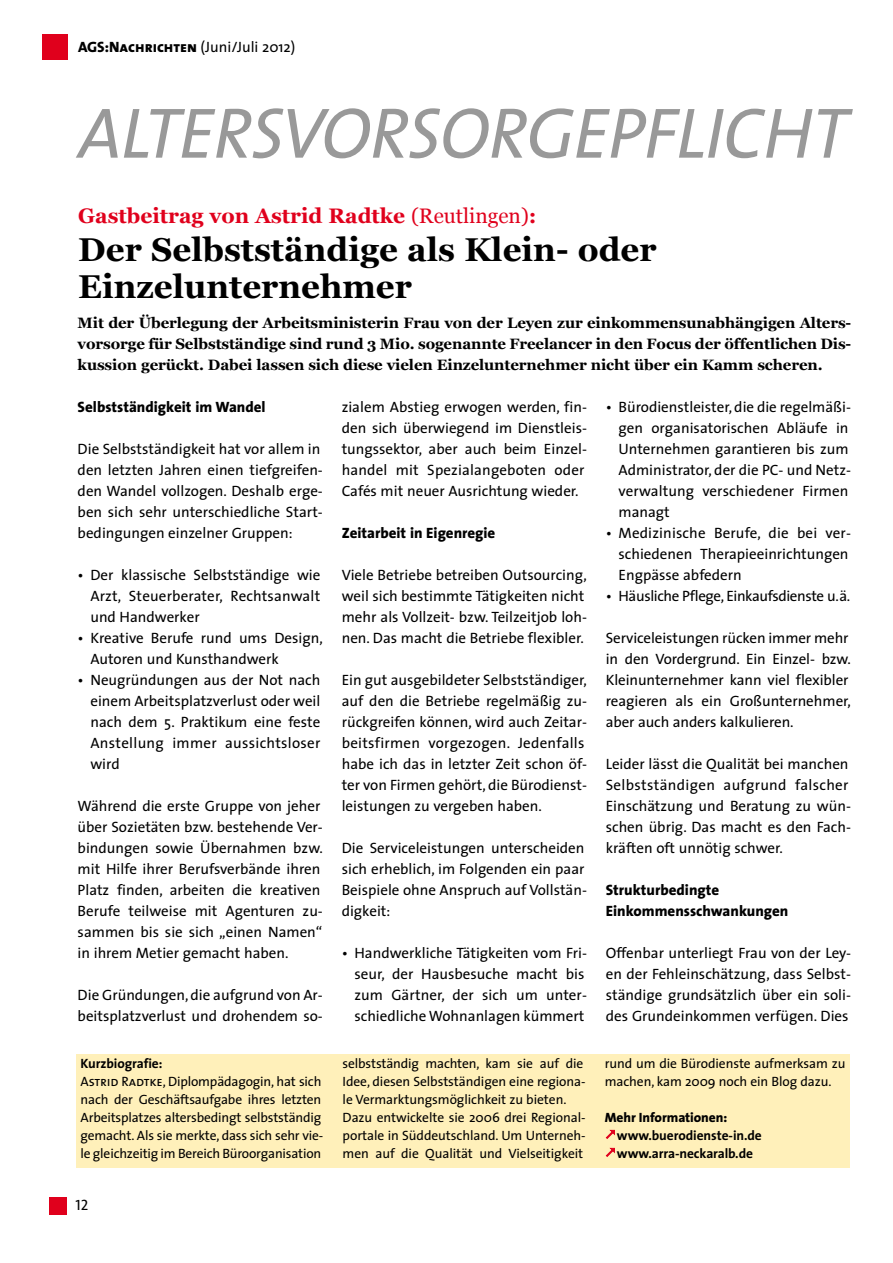
<style>
.page{position:relative;width:893px;height:1263px;background:#fff}
.page>*{position:absolute;margin:0;border:0;box-sizing:border-box;transform-origin:0 0}
.t1{font:italic 72px "The Sans";letter-spacing:-.01em;color:#999}
.t2{font:700 33px/37.5px "Georgia";color:#000}
.t3{font:700 21px "Georgia";color:#e0001c}
.t4{font:15px/21px "The Sans";color:#000}
.t5{font:700 15px/21px "Georgia";letter-spacing:-.005em;color:#000;text-align:justify}
.t6{font:800 15px/21px "The Sans";color:#000}
.t7{font:15px "The Sans";letter-spacing:-.025em;color:#000}
.t8{font:15px "SPD2002 The Sans";color:#000}
.t9{font:13.5px/18px "The Sans";letter-spacing:-.005em;color:#000}
.t10{font:700 13.5px/18px "The Sans";letter-spacing:-.005em;color:#000}
.t11{font:800 13.5px "The Sans";letter-spacing:-.005em;color:#000}
.s1{font-weight:800}
.s2{font-family:"The Sans Extra Bold Caps"}
.s3{font-weight:400}
.s4{font-weight:700}
.s5{font-family:"The Sans Caps"}
</style>
<div class="page">
<div style="left:43px;top:34px;width:25px;height:26px;background:#e0001c"></div>
<div style="left:49px;top:1197px;width:17px;height:17px;background:#e0001c"></div>
<div style="left:76px;top:1054px;width:774px;height:113px;background:#fff0ba"></div>
<p class="t4" style="left:78px;top:38px;width:219px"><span class="s1">AGS:</span><span class="s2">Nachrichten</span> (Juni/Juli 2012)</p>
<h1 class="t1" style="left:78px;top:105px;width:771px">ALTERSVORSORGEPFLICHT</h1>
<h3 class="t3" style="left:78px;top:204px;width:460px">Gastbeitrag von Astrid Radtke <span class="s3">(Reutlingen)</span>:</h3>
<h2 class="t2" style="left:78px;top:230px;width:580px">Der Selbstständige als Klein- oder<br>Einzelunternehmer</h2>
<p class="t5" style="left:78px;top:312px;width:775px">Mit der Überlegung der Arbeitsministerin Frau von der Leyen zur einkommensunabhängigen Alters&shy;vorsorge für Selbstständige sind rund 3 Mio. sogenannte Freelancer in den Focus der öffentlichen Dis&shy;kussion gerückt. Dabei lassen sich diese vielen Einzelunternehmer nicht über ein Kamm scheren.</p>
<p class="t6" style="left:78px;top:398px;width:190px">Selbstständigkeit im Wandel</p>
<p class="t4" style="left:78px;top:440px;width:247px">Die Selbstständigkeit hat vor allem in den letzten Jahren einen tiefgreifen&shy;den Wandel vollzogen. Deshalb erge&shy;ben sich sehr unterschiedliche Start&shy;bedingungen einzelner Gruppen:</p>
<p class="t4" style="left:90px;top:566px;width:232px;text-align:justify;text-indent:-13px">• Der klassische Selbstständige wie Arzt, Steuerberater, Rechtsanwalt und Handwerker</p>
<p class="t4" style="left:90px;top:629px;width:234px;text-indent:-13px">• Kreative Berufe rund ums Design,<br>Autoren und Kunsthandwerk</p>
<p class="t4" style="left:90px;top:671px;width:232px;text-align:justify;text-indent:-13px">• Neugründungen aus der Not nach einem Arbeitsplatzverlust oder weil nach dem 5. Praktikum eine feste Anstellung immer aussichtsloser wird</p>
<p class="t4" style="left:78px;top:797px;width:247px">Während die erste Gruppe von jeher über Sozietäten bzw. bestehende Ver&shy;bindungen sowie Übernahmen bzw. mit Hilfe ihrer Berufsverbände ihren Platz finden, arbeiten die kreativen Berufe teilweise mit Agenturen zu&shy;sammen bis sie sich „einen Namen“ in ihrem Metier gemacht haben.</p>
<p class="t4" style="left:78px;top:986px;width:247px">Die Gründungen,die aufgrund von Ar&shy;beitsplatzverlust und drohendem so-</p>
<p class="t4" style="left:342px;top:398px;width:247px">zialem Abstieg erwogen werden, fin&shy;den sich überwiegend im Dienstleis&shy;tungssektor, aber auch beim Einzel&shy;handel mit Spezialangeboten oder Cafés mit neuer Ausrichtung wieder.</p>
<p class="t6" style="left:342px;top:524px;width:155px">Zeitarbeit in Eigenregie</p>
<p class="t4" style="left:342px;top:566px;width:247px">Viele Betriebe betreiben Outsourcing, weil sich bestimmte Tätigkeiten nicht mehr als Vollzeit- bzw. Teilzeitjob loh&shy;nen. Das macht die Betriebe flexibler.</p>
<p class="t4" style="left:342px;top:671px;width:247px">Ein gut ausgebildeter Selbstständiger, auf den die Betriebe regelmäßig zu&shy;rückgreifen können, wird auch Zeitar&shy;beitsfirmen vorgezogen. Jedenfalls habe ich das in letzter Zeit schon öf&shy;ter von Firmen gehört, die Bürodienst&shy;leistungen zu vergeben haben.</p>
<p class="t4" style="left:342px;top:839px;width:247px">Die Serviceleistungen unterscheiden sich erheblich, im Folgenden ein paar<br>Beispiele ohne Anspruch auf Vollstän&shy;digkeit:</p>
<p class="t4" style="left:354px;top:944px;width:234px;text-indent:-13px">• Handwerkliche Tätigkeiten vom Fri&shy;seur, der Hausbesuche macht bis zum Gärtner, der sich um unter&shy;schiedliche Wohnanlagen kümmert</p>
<p class="t4" style="left:618px;top:398px;width:234px;text-indent:-13px">• Bürodienstleister, die die regelmäßi&shy;gen organisatorischen Abläufe in<br>Unternehmen garantieren bis zum<br>Administrator, der die PC- und Netz&shy;verwaltung verschiedener Firmen managt</p>
<p class="t4" style="left:618px;top:524px;width:234px;text-indent:-13px">• Medizinische Berufe, die bei ver&shy;schiedenen Therapieeinrichtungen<br>Engpässe abfedern</p>
<p class="t7" style="left:606px;top:590px;width:246px">• Häusliche Pflege, Einkaufsdienste u.ä.</p>
<p class="t4" style="left:606px;top:629px;width:247px">Serviceleistungen rücken immer mehr in den Vordergrund. Ein Einzel- bzw.<br>Kleinunternehmer kann viel flexibler reagieren als ein Großunternehmer, aber auch anders kalkulieren.</p>
<p class="t4" style="left:606px;top:755px;width:247px">Leider lässt die Qualität bei manchen Selbstständigen aufgrund falscher Einschätzung und Beratung zu wün&shy;schen übrig. Das macht es den Fach&shy;kräften oft unnötig schwer.</p>
<p class="t6" style="left:606px;top:881px;width:184px">Strukturbedingte<br>Einkommensschwankungen</p>
<p class="t4" style="left:606px;top:944px;width:247px;text-align:justify">Offenbar unterliegt Frau von der Ley&shy;en der Fehleinschätzung, dass Selbst&shy;ständige grundsätzlich über ein soli&shy;des Grundeinkommen verfügen. Dies</p>
<p class="t9" style="left:81px;top:1056px;width:244px"><span class="s4">Kurzbiografie:<br></span><span class="s5">Astrid Radtke</span>, Diplompädagogin, hat sich nach der Geschäftsaufgabe ihres letzten Arbeitsplatzes altersbedingt selbstständig gemacht. Als sie merkte, dass sich sehr vie&shy;le gleichzeitig im Bereich Büroorganisation</p>
<p class="t9" style="left:343px;top:1056px;width:244px">selbstständig machten, kam sie auf die Idee, diesen Selbstständigen eine regiona&shy;le Vermarktungsmöglichkeit zu bieten.<br>Dazu entwickelte sie 2006 drei Regional&shy;portale in Süddeutschland. Um Unterneh&shy;men auf die Qualität und Vielseitigkeit</p>
<p class="t9" style="left:605px;top:1056px;width:242px">rund um die Bürodienste aufmerksam zu machen, kam 2009 noch ein Blog dazu.</p>
<p class="t11" style="left:605px;top:1112px;width:124px">Mehr Informationen:</p>
<p class="t10" style="left:617px;top:1128px;width:146px">www.buerodienste-in.de www.arra-neckaralb.de</p>
<p class="t8" style="left:76px;top:1197px;width:14px">12</p>
</div>
